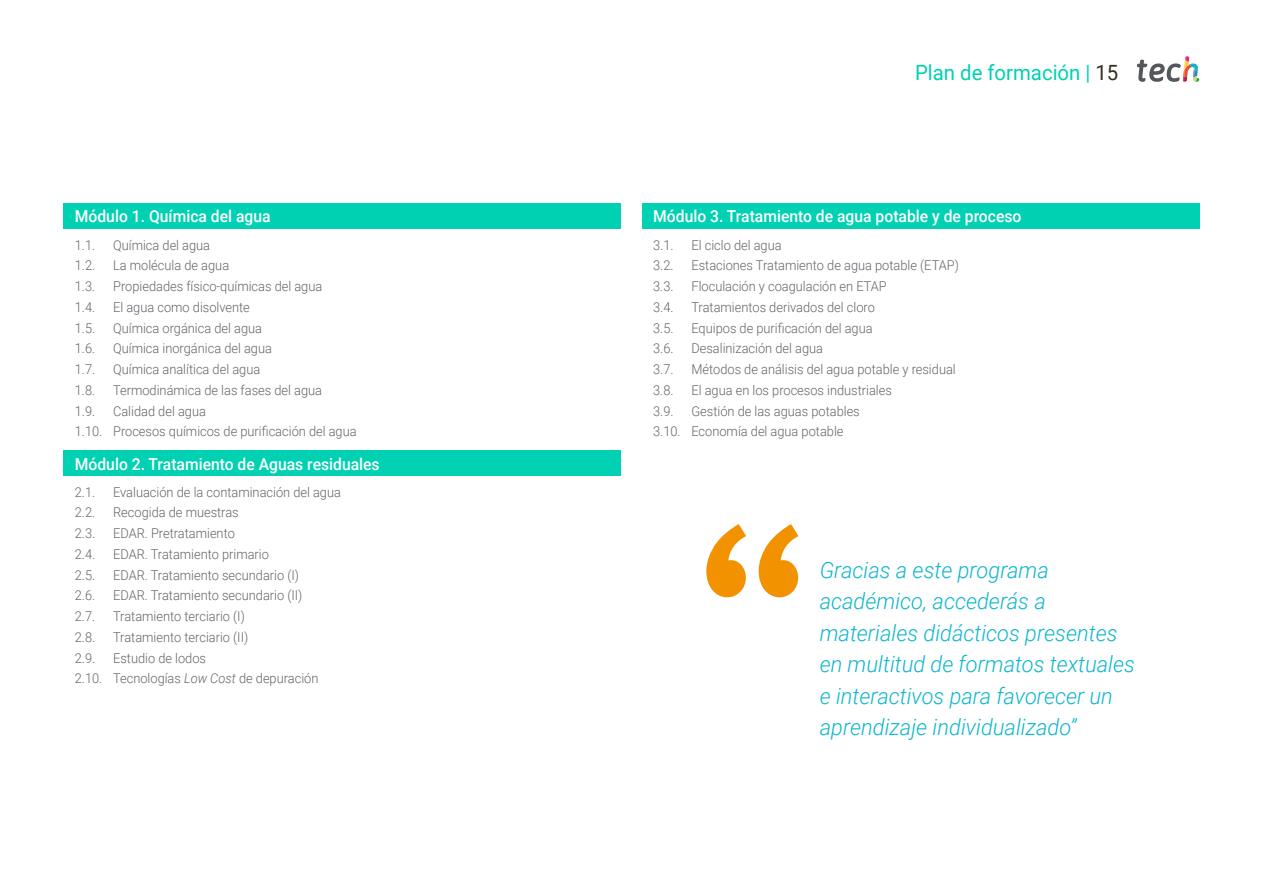
<style>
.page{position:relative;width:1263px;height:893px;background:#fff}
.page>*{position:absolute;margin:0;border:0;box-sizing:border-box;transform-origin:0 0}
.t1{font:italic 300 22.5px/31.5px "Roboto";color:#0fb6cf}
.t2{font:21px "Roboto";color:#00d1b2}
.t3{font:500 16.5px "Roboto";color:#fff;scale:.95 1}
.t4{font:300 13.5px/20.7px "Roboto";color:#61646a;scale:.95 1}
.s1{font-style:italic}
.s2{color:#312e20}
</style>
<div class="page">
<svg style="left:706px;top:524px;width:92px;height:73px"></svg>
<div style="left:64px;top:204px;width:557px;height:25px;background:#00d1b2"></div>
<div style="left:64px;top:451px;width:557px;height:25px;background:#00d1b2"></div>
<div style="left:642px;top:204px;width:557px;height:25px;background:#00d1b2"></div>
<svg style="left:1137px;top:56px;width:62px;height:26px"></svg>
<p class="t3" style="left:75px;top:205px;width:208px">Módulo 1. Química del agua</p>
<p class="t4" style="left:75px;top:234px;width:23px">1.1.</p>
<p class="t4" style="left:113px;top:234px;width:104px">Química del agua</p>
<p class="t4" style="left:75px;top:255px;width:23px">1.2.</p>
<p class="t4" style="left:113px;top:255px;width:124px">La molécula de agua</p>
<p class="t4" style="left:75px;top:275px;width:23px">1.3.</p>
<p class="t4" style="left:113px;top:275px;width:222px">Propiedades físico-químicas del agua</p>
<p class="t4" style="left:75px;top:296px;width:23px">1.4.</p>
<p class="t4" style="left:113px;top:296px;width:146px">El agua como disolvente</p>
<p class="t4" style="left:75px;top:317px;width:23px">1.5.</p>
<p class="t4" style="left:113px;top:317px;width:158px">Química orgánica del agua</p>
<p class="t4" style="left:75px;top:338px;width:23px">1.6.</p>
<p class="t4" style="left:113px;top:338px;width:169px">Química inorgánica del agua</p>
<p class="t4" style="left:75px;top:358px;width:23px">1.7.</p>
<p class="t4" style="left:113px;top:358px;width:156px">Química analítica del agua</p>
<p class="t4" style="left:75px;top:379px;width:23px">1.8.</p>
<p class="t4" style="left:113px;top:379px;width:222px">Termodinámica de las fases del agua</p>
<p class="t4" style="left:75px;top:400px;width:23px">1.9.</p>
<p class="t4" style="left:75px;top:400px;width:298px;text-indent:38px">Calidad del agua<br>1.10. Procesos químicos de purificación del agua</p>
<p class="t3" style="left:75px;top:452px;width:322px">Módulo 2. Tratamiento de Aguas residuales</p>
<p class="t4" style="left:75px;top:481px;width:23px">2.1.</p>
<p class="t4" style="left:113px;top:481px;width:241px">Evaluación de la contaminación del agua</p>
<p class="t4" style="left:75px;top:502px;width:23px">2.2.</p>
<p class="t4" style="left:113px;top:502px;width:134px">Recogida de muestras</p>
<p class="t4" style="left:75px;top:522px;width:23px">2.3.</p>
<p class="t4" style="left:113px;top:522px;width:130px">EDAR. Pretratamiento</p>
<p class="t4" style="left:75px;top:543px;width:23px">2.4.</p>
<p class="t4" style="left:113px;top:543px;width:166px">EDAR. Tratamiento primario</p>
<p class="t4" style="left:75px;top:564px;width:23px">2.5.</p>
<p class="t4" style="left:113px;top:564px;width:197px">EDAR. Tratamiento secundario (I)</p>
<p class="t4" style="left:75px;top:585px;width:23px">2.6.</p>
<p class="t4" style="left:113px;top:585px;width:201px">EDAR. Tratamiento secundario (II)</p>
<p class="t4" style="left:75px;top:605px;width:23px">2.7.</p>
<p class="t4" style="left:113px;top:605px;width:140px">Tratamiento terciario (I)</p>
<p class="t4" style="left:75px;top:626px;width:23px">2.8.</p>
<p class="t4" style="left:113px;top:626px;width:144px">Tratamiento terciario (II)</p>
<p class="t4" style="left:75px;top:647px;width:23px">2.9.</p>
<p class="t4" style="left:75px;top:647px;width:258px;text-indent:38px">Estudio de lodos<br>2.10. Tecnologías <span class="s1">Low Cost</span> de depuración</p>
<h2 class="t2" style="left:915px;top:57px;width:205px">Plan de formación | <span class="s2">15</span></h2>
<p class="t3" style="left:653px;top:205px;width:389px">Módulo 3. Tratamiento de agua potable y de proceso</p>
<p class="t4" style="left:653px;top:234px;width:23px">3.1.</p>
<p class="t4" style="left:691px;top:234px;width:96px">El ciclo del agua</p>
<p class="t4" style="left:653px;top:255px;width:23px">3.2.</p>
<p class="t4" style="left:691px;top:255px;width:283px">Estaciones Tratamiento de agua potable (ETAP)</p>
<p class="t4" style="left:653px;top:275px;width:23px">3.3.</p>
<p class="t4" style="left:691px;top:275px;width:207px">Floculación y coagulación en ETAP</p>
<p class="t4" style="left:653px;top:296px;width:23px">3.4.</p>
<p class="t4" style="left:691px;top:296px;width:195px">Tratamientos derivados del cloro</p>
<p class="t4" style="left:653px;top:317px;width:23px">3.5.</p>
<p class="t4" style="left:691px;top:317px;width:192px">Equipos de purificación del agua</p>
<p class="t4" style="left:653px;top:338px;width:23px">3.6.</p>
<p class="t4" style="left:691px;top:338px;width:140px">Desalinización del agua</p>
<p class="t4" style="left:653px;top:358px;width:23px">3.7.</p>
<p class="t4" style="left:691px;top:358px;width:280px">Métodos de análisis del agua potable y residual</p>
<p class="t4" style="left:653px;top:379px;width:23px">3.8.</p>
<p class="t4" style="left:691px;top:379px;width:213px">El agua en los procesos industriales</p>
<p class="t4" style="left:653px;top:400px;width:23px">3.9.</p>
<p class="t4" style="left:653px;top:400px;width:219px;text-indent:38px">Gestión de las aguas potables<br>3.10. Economía del agua potable</p>
<h1 class="t1" style="left:820px;top:553px;width:317px">Gracias a este programa académico, accederás a materiales didácticos presentes en multitud de formatos textuales e interactivos para favorecer un aprendizaje individualizado”</h1>
</div>
